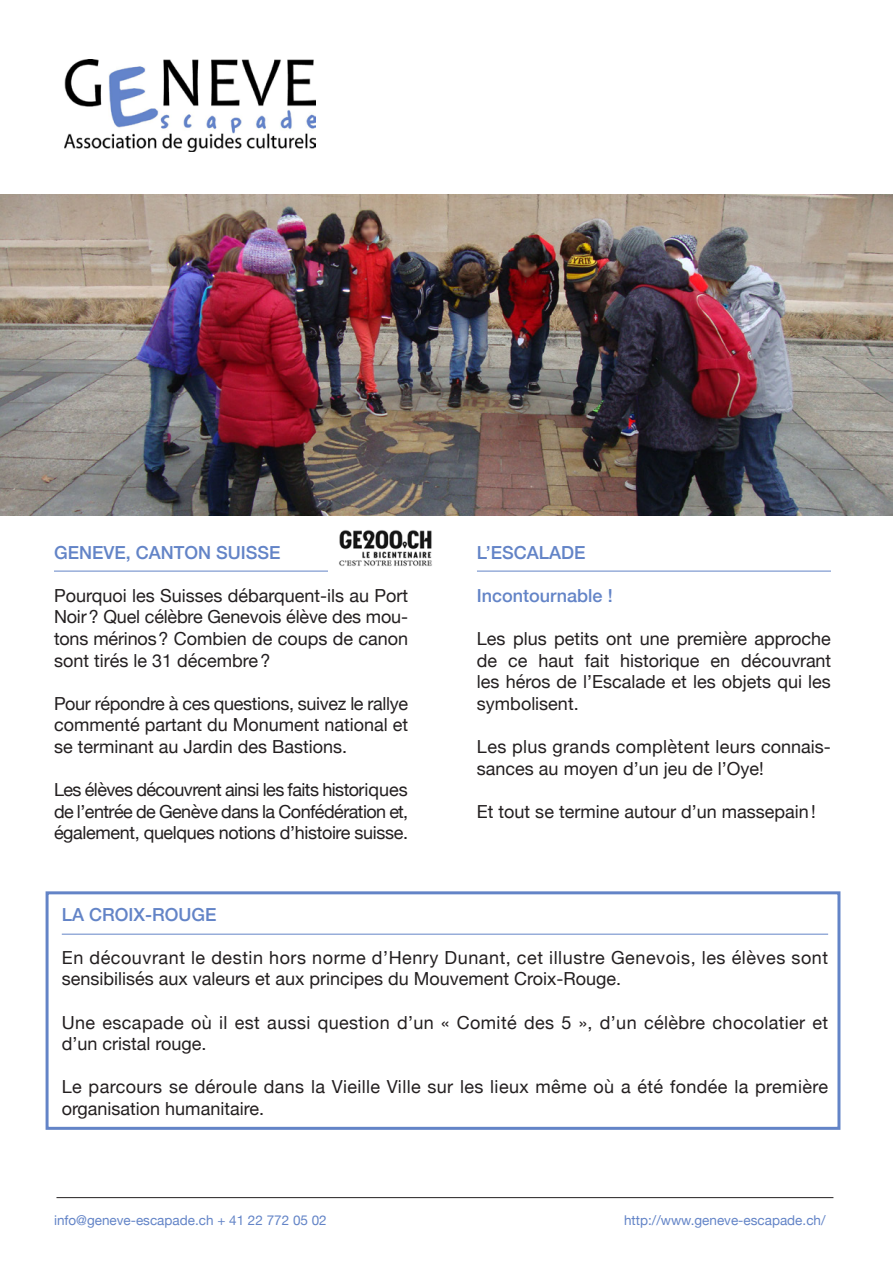
<style>
.page{position:relative;width:893px;height:1263px;background:#fff}
.page>*{position:absolute;margin:0;border:0;box-sizing:border-box;transform-origin:0 0}
.t1{font:18px/21.6px "Helvetica Neue";color:#231f20;text-align:justify}
.t2{font:18px/21.6px "Helvetica Neue";letter-spacing:.02em;color:#231f20}
.t3{font:18px/21.6px "Helvetica Neue";letter-spacing:.03em;color:#231f20}
.t4{font:500 18px "Helvetica Neue";color:#6384c7}
.t5{font:13.5px "Helvetica Neue";color:#6384c7}
</style>
<div class="page">
<div style="left:46px;top:891px;width:794px;height:239px;border:3px solid #6384c7"></div>
<hr style="left:56px;top:1197px;width:777px;height:1px;background:#231f20">
<img style="left:65px;top:60px;width:250px;height:91px">
<img style="left:0;top:195px;width:893px;height:321px">
<hr style="left:54px;top:571px;width:354px;height:1px;background:#6384c7">
<hr style="left:477px;top:571px;width:354px;height:1px;background:#6384c7">
<hr style="left:62px;top:934px;width:766px;height:1px;background:#6384c7">
<img style="left:328px;top:530px;width:104px;height:42px">
<p class="t4" style="left:54px;top:538px;width:228px">GENEVE, CANTON SUISSE</p>
<p class="t1" style="left:54px;top:585px;width:356px">Pourquoi les Suisses débarquent-ils au Port Noir? Quel célèbre Genevois élève des mou&shy;tons mérinos? Combien de coups de canon sont tirés le 31 décembre?</p>
<p class="t1" style="left:54px;top:693px;width:356px">Pour répondre à ces questions, suivez le rallye commenté partant du Monument national et se terminant au Jardin des Bastions.</p>
<p class="t1" style="left:54px;top:780px;width:356px">Les élèves découvrent ainsi les faits historiques de l’entrée de Genève dans la Confédération et, également, quelques notions d’histoire suisse.</p>
<p class="t4" style="left:477px;top:538px;width:110px">L’ESCALADE</p>
<p class="t4" style="left:477px;top:581px;width:137px">Incontournable !</p>
<p class="t1" style="left:477px;top:629px;width:356px">Les plus petits ont une première approche de ce haut fait historique en découvrant les héros de l’Escalade et les objets qui les symbolisent.</p>
<p class="t2" style="left:477px;top:737px;width:355px">Les plus grands complètent leurs connais&shy;sances au moyen d’un jeu de l’Oye!</p>
<p class="t1" style="left:477px;top:801px;width:340px">Et tout se termine autour d’un massepain!</p>
<p class="t4" style="left:62px;top:900px;width:156px">LA CROIX-ROUGE</p>
<p class="t3" style="left:62px;top:947px;width:768px">En découvrant le destin hors norme d’Henry Dunant, cet illustre Genevois, les élèves sont sensibilisés aux valeurs et aux principes du Mouvement Croix-Rouge.</p>
<p class="t2" style="left:62px;top:1012px;width:768px">Une escapade où il est aussi question d’un « Comité des 5 », d’un célèbre chocolatier et d’un cristal rouge.</p>
<p class="t2" style="left:62px;top:1077px;width:768px">Le parcours se déroule dans la Vieille Ville sur les lieux même où a été fondée la première organisation humanitaire.</p>
<p class="t5" style="left:54px;top:1210px;width:274px">info@geneve-escapade.ch + 41 22 772 05 02</p>
<p class="t5" style="left:624px;top:1210px;width:203px">http://www.geneve-escapade.ch/</p>
</div>
